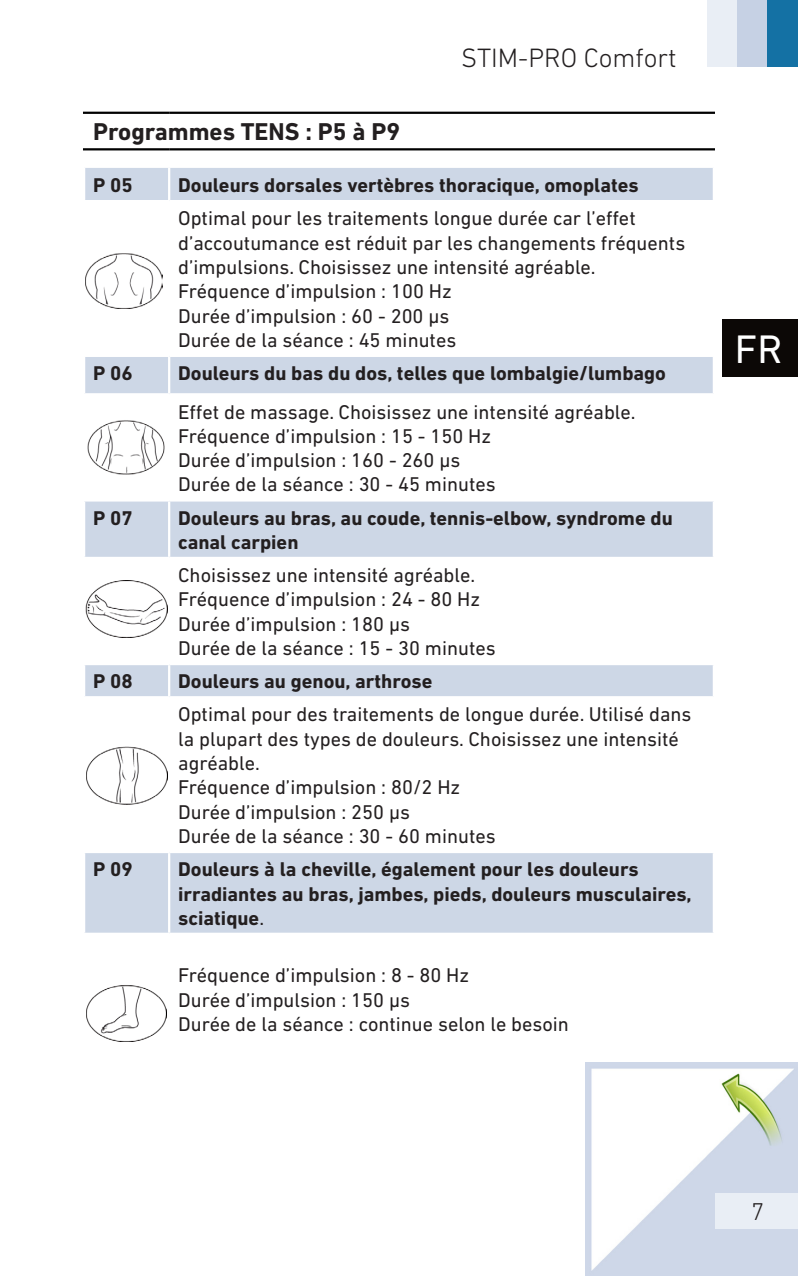
<style>
.page{position:relative;width:798px;height:1276px;background:#fff}
.page>*{position:absolute;margin:0;border:0;box-sizing:border-box;transform-origin:0 0}
.t1{font:40.5px "DIN Next LT Pro";color:#fff}
.t2{font:300 27px "DIN Next LT Pro";color:#231f20}
.Programm_Zwischenübe{font:700 24.75px "DIN Next LT Pro";color:#231f20}
.t3{font:300 24.75px "DIN Next LT Pro";color:#231f20}
.Programm_Text{font:20.25px/24.3px "DIN Next LT Pro";color:#231f20}
.Programm_Name{font:700 20.25px/24.3px "DIN Next LT Pro";color:#231f20}
.s1{font-weight:400}
</style>
<div class="page">
<svg style="left:84px;top:150px;width:629px;height:50px"></svg>
<svg style="left:85px;top:357px;width:627px;height:575px"></svg>
<hr style="left:83px;top:168px;width:2px;height:32px;background:#fff">
<hr style="left:168px;top:168px;width:2px;height:32px;background:#fff">
<hr style="left:712px;top:168px;width:2px;height:32px;background:#fff">
<hr style="left:168px;top:357px;width:2px;height:36px;background:#fff">
<hr style="left:83px;top:393px;width:86px;height:2px;background:#fff">
<hr style="left:169px;top:393px;width:545px;height:2px;background:#fff">
<hr style="left:168px;top:395px;width:2px;height:104px;background:#fff">
<hr style="left:168px;top:559px;width:2px;height:104px;background:#fff">
<hr style="left:168px;top:698px;width:2px;height:153px;background:#fff">
<hr style="left:83px;top:499px;width:86px;height:2px;background:#fff">
<hr style="left:83px;top:557px;width:86px;height:2px;background:#fff">
<hr style="left:169px;top:499px;width:545px;height:2px;background:#fff">
<hr style="left:168px;top:501px;width:2px;height:56px;background:#fff">
<hr style="left:169px;top:557px;width:545px;height:2px;background:#fff">
<hr style="left:169px;top:663px;width:545px;height:2px;background:#fff">
<hr style="left:169px;top:696px;width:545px;height:2px;background:#fff">
<hr style="left:83px;top:663px;width:86px;height:2px;background:#fff">
<hr style="left:168px;top:665px;width:2px;height:31px;background:#fff">
<hr style="left:83px;top:696px;width:86px;height:2px;background:#fff">
<hr style="left:83px;top:851px;width:86px;height:2px;background:#fff">
<hr style="left:169px;top:851px;width:545px;height:2px;background:#fff">
<hr style="left:168px;top:853px;width:2px;height:79px;background:#fff">
<hr style="left:83px;top:112px;width:86px;height:2px;background:#000">
<hr style="left:169px;top:112px;width:545px;height:2px;background:#000">
<hr style="left:83px;top:148px;width:86px;height:2px;background:#000">
<hr style="left:169px;top:148px;width:545px;height:2px;background:#000">
<img style="left:85px;top:253px;width:78px;height:55px">
<img style="left:85px;top:418px;width:83px;height:58px">
<img style="left:85px;top:580px;width:82px;height:57px">
<img style="left:87px;top:744px;width:80px;height:62px">
<img style="left:86px;top:985px;width:80px;height:56px">
<img style="left:585px;top:1062px;width:212px;height:214px">
<div style="left:714px;top:1193px;width:83px;height:35px;background:#e9eef5"></div>
<div style="left:706px;top:0;width:31px;height:67px;background:#e9eef5"></div>
<div style="left:737px;top:0;width:30px;height:67px;background:#c6d1e4"></div>
<div style="left:767px;top:0;width:30px;height:67px;background:#1471a4"></div>
<div style="left:722px;top:319px;width:75px;height:58px;background:#0c0806"></div>
<h2 class="t2" style="left:461px;top:42px;width:217px">STIM-PRO Comfort</h2>
<p class="Programm_Zwischenübe" style="left:93px;top:117px;width:308px">Programmes TENS : P5 à P9</p>
<p class="Programm_Name" style="left:93px;top:173px;width:41px">P 05</p>
<p class="Programm_Name" style="left:178px;top:173px;width:462px">Douleurs dorsales vertèbres thoracique, omoplates</p>
<p class="Programm_Text" style="left:178px;top:206px;width:508px">Optimal pour les traitements longue durée car l’effet d’accoutumance est réduit par les changements fréquents d’impulsions. Choisissez une intensité agréable.<br>Fréquence d’impulsion : 100 Hz</p>
<p class="Programm_Text" style="left:178px;top:303px;width:273px">Durée d’impulsion : 60 - 200 μs</p>
<p class="Programm_Text" style="left:178px;top:327px;width:279px">Durée de la séance : 45 minutes</p>
<p class="Programm_Name" style="left:93px;top:361px;width:41px">P 06</p>
<p class="Programm_Name" style="left:178px;top:361px;width:489px">Douleurs du bas du dos, telles que lombalgie/lumbago</p>
<p class="Programm_Text" style="left:178px;top:399px;width:459px">Effet de massage. Choisissez une intensité agréable.</p>
<p class="Programm_Text" style="left:178px;top:423px;width:314px">Fréquence d’impulsion : 15 - 150 Hz</p>
<p class="Programm_Text" style="left:178px;top:448px;width:284px">Durée d’impulsion : 160 - 260 μs</p>
<p class="Programm_Text" style="left:178px;top:472px;width:319px">Durée de la séance : 30 - 45 minutes</p>
<p class="Programm_Name" style="left:93px;top:505px;width:41px">P 07</p>
<p class="Programm_Name" style="left:178px;top:505px;width:496px">Douleurs au bras, au coude, tennis-elbow, syndrome du canal carpien</p>
<p class="Programm_Text" style="left:178px;top:563px;width:303px">Choisissez une intensité agréable.<br>Fréquence d’impulsion : 24 - 80 Hz</p>
<p class="Programm_Text" style="left:178px;top:611px;width:233px">Durée d’impulsion : 180 μs</p>
<p class="Programm_Text" style="left:178px;top:636px;width:319px">Durée de la séance : 15 - 30 minutes</p>
<p class="Programm_Name" style="left:93px;top:669px;width:41px">P 08</p>
<p class="Programm_Name" style="left:178px;top:669px;width:255px">Douleurs au genou, arthrose</p>
<p class="Programm_Text" style="left:178px;top:702px;width:514px">Optimal pour des traitements de longue durée. Utilisé dans la plupart des types de douleurs. Choisissez une intensité agréable.<br>Fréquence d’impulsion : 80/2 Hz</p>
<p class="Programm_Text" style="left:178px;top:799px;width:233px">Durée d’impulsion : 250 μs</p>
<p class="Programm_Text" style="left:178px;top:823px;width:319px">Durée de la séance : 30 - 60 minutes</p>
<p class="Programm_Name" style="left:93px;top:857px;width:41px">P 09</p>
<p class="Programm_Name" style="left:178px;top:857px;width:515px">Douleurs à la cheville, également pour les douleurs irradiantes au bras, jambes, pieds, douleurs musculaires, sciatique<span class="s1">.</span></p>
<p class="Programm_Text" style="left:178px;top:963px;width:292px">Fréquence d’impulsion : 8 - 80 Hz</p>
<p class="Programm_Text" style="left:178px;top:987px;width:233px">Durée d’impulsion : 150 μs</p>
<p class="Programm_Text" style="left:178px;top:1011px;width:392px">Durée de la séance : continue selon le besoin</p>
<h1 class="t1" style="left:734px;top:326px;width:49px">FR</h1>
<p class="t3" style="left:751px;top:1197px;width:15px">7</p>
</div>
